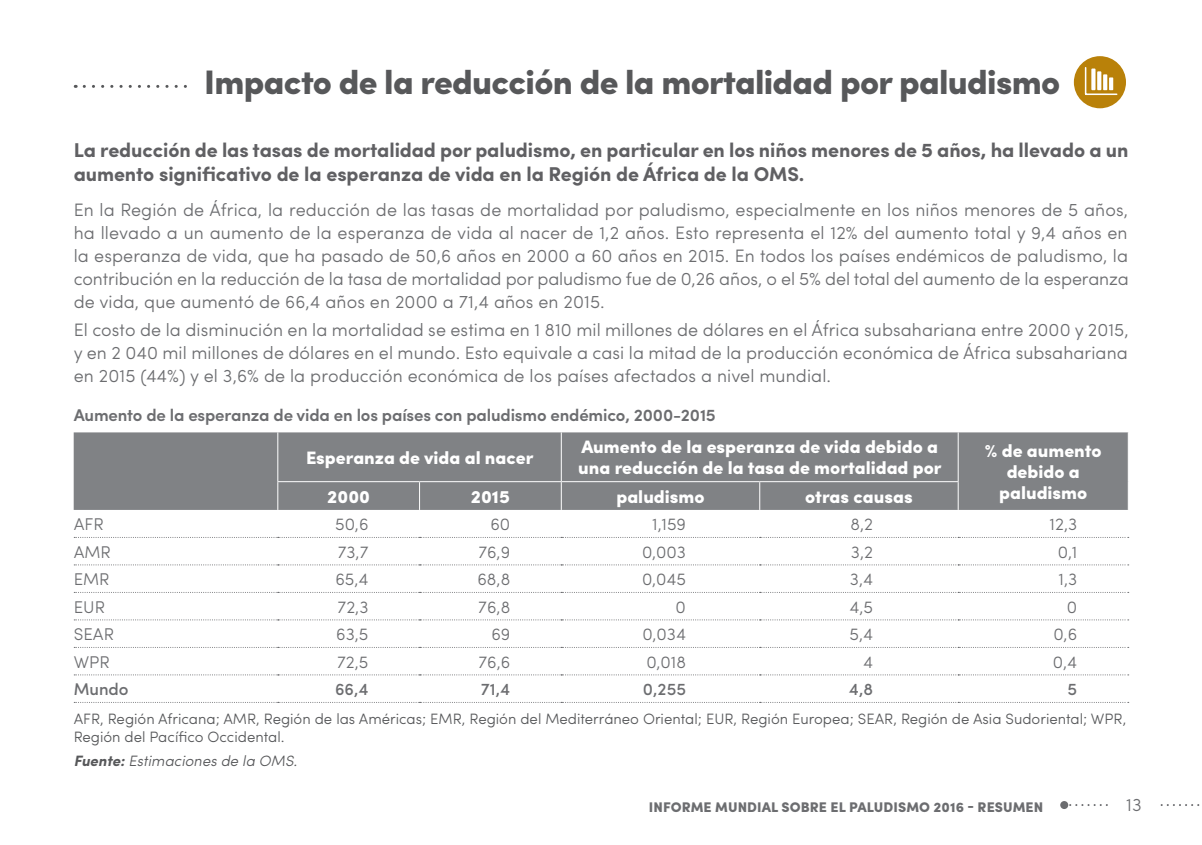
<style>
.page{position:relative;width:1202px;height:845px;background:#fff}
.page>*{position:absolute;margin:0;border:0;box-sizing:border-box;transform-origin:0 0}
.t1{font:900 34px "Sofia Pro";letter-spacing:-.02em;color:#57585a}
.t2{font:700 20px/24px "Sofia Pro";letter-spacing:-.005em;color:#606063}
.t3{font:300 18px/23px "Sofia Pro";letter-spacing:.005em;color:#6c6d70;text-align:justify}
.t4{font:900 18px/21px "Sofia Pro";color:#fff}
.t5{font:300 17px "Sofia Pro";color:#6c6d70}
.t6{font:600 17px "Sofia Pro";letter-spacing:-.01em;color:#6c6d70}
.t7{font:500 17px "Sofia Pro";color:#6c6d70}
.t8{font:300 15px/18px "Sofia Pro";color:#57585a}
.t9{font:italic 300 15px "Sofia Pro";color:#57585a}
.t10{font:900 14px "Sofia Pro";letter-spacing:.005em;color:#6c6d70}
.s1{font-weight:700}
</style>
<div class="page">
<svg style="left:1068px;top:804px;width:132px;height:2px"></svg>
<div style="left:1060px;top:801px;width:8px;height:8px;background:#6c6d70;border-radius:50%"></div>
<div style="left:1111px;top:782px;width:46px;height:44px;background:#fff"></div>
<div style="left:1073px;top:55px;width:54px;height:54px;background:#b98109;border-radius:50%"></div>
<div style="left:1071px;top:54px;width:57px;height:57px;border:2px solid #fff;border-radius:50%"></div>
<hr style="left:1086px;top:93px;width:31px;height:2px;background:#fff">
<svg style="left:84px;top:68px;width:1044px;height:26px"></svg>
<svg style="left:1109px;top:77px;width:4px;height:13px"></svg>
<svg style="left:1103px;top:74px;width:4px;height:16px"></svg>
<svg style="left:1097px;top:71px;width:4px;height:19px"></svg>
<svg style="left:1091px;top:69px;width:4px;height:21px"></svg>
<div style="left:74px;top:432px;width:1054px;height:78px;background:#808285"></div>
<hr style="left:277px;top:432px;width:1px;height:49px;background:#fff">
<hr style="left:561px;top:432px;width:1px;height:49px;background:#fff">
<hr style="left:958px;top:432px;width:1px;height:49px;background:#fff">
<hr style="left:277px;top:481px;width:143px;height:1px;background:#fff">
<svg style="left:277px;top:482px;width:1px;height:28px"></svg>
<hr style="left:420px;top:481px;width:141px;height:1px;background:#fff">
<svg style="left:419px;top:482px;width:1px;height:28px"></svg>
<hr style="left:561px;top:481px;width:199px;height:1px;background:#fff">
<svg style="left:561px;top:482px;width:1px;height:28px"></svg>
<hr style="left:760px;top:481px;width:199px;height:1px;background:#fff">
<svg style="left:759px;top:482px;width:1px;height:28px"></svg>
<svg style="left:958px;top:482px;width:1px;height:28px"></svg>
<svg style="left:74px;top:537px;width:1055px;height:1px"></svg>
<svg style="left:74px;top:564px;width:1055px;height:1px"></svg>
<svg style="left:74px;top:592px;width:1055px;height:1px"></svg>
<svg style="left:74px;top:619px;width:1055px;height:1px"></svg>
<svg style="left:74px;top:647px;width:1055px;height:1px"></svg>
<svg style="left:74px;top:674px;width:1055px;height:1px"></svg>
<svg style="left:74px;top:702px;width:1055px;height:1px"></svg>
<h1 class="t1" style="left:204px;top:55px;width:858px">Impacto de la reducción de la mortalidad por paludismo</h1>
<p class="t2" style="left:74px;top:137px;width:1056px">La reducción de las tasas de mortalidad por paludismo, en particular en los niños menores de 5 años, ha llevado a un aumento significativo de la esperanza de vida en la Región de África de la OMS.</p>
<p class="t3" style="left:74px;top:197px;width:1057px">En la Región de África, la reducción de las tasas de mortalidad por paludismo, especialmente en los niños menores de 5 años, ha llevado a un aumento de la esperanza de vida al nacer de 1,2 años. Esto representa el 12% del aumento total y 9,4 años en la esperanza de vida, que ha pasado de 50,6 años en 2000 a 60 años en 2015. En todos los países endémicos de paludismo, la contribución en la reducción de la tasa de mortalidad por paludismo fue de 0,26 años, o el 5% del total del aumento de la esperanza de vida, que aumentó de 66,4 años en 2000 a 71,4 años en 2015.</p>
<p class="t3" style="left:74px;top:317px;width:1057px">El costo de la disminución en la mortalidad se estima en 1 810 mil millones de dólares en el África subsahariana entre 2000 y 2015, y en 2 040 mil millones de dólares en el mundo. Esto equivale a casi la mitad de la producción económica de África subsahariana en 2015 (44%) y el 3,6% de la producción económica de los países afectados a nivel mundial.</p>
<p class="t6" style="left:74px;top:402px;width:644px">Aumento de la esperanza de vida en los países con paludismo endémico, 2000-2015</p>
<p class="t4" style="left:306px;top:446px;width:229px">Esperanza de vida al nacer</p>
<p class="t4" style="left:578px;top:435px;width:365px">Aumento de la esperanza de vida debido a una reducción de la tasa de mortalidad por</p>
<p class="t4" style="left:985px;top:439px;width:118px;text-align:center">% de aumento debido a</p>
<p class="t4" style="left:327px;top:484px;width:44px">2000</p>
<p class="t4" style="left:471px;top:484px;width:41px">2015</p>
<p class="t4" style="left:616px;top:484px;width:90px">paludismo</p>
<p class="t4" style="left:805px;top:484px;width:109px">otras causas</p>
<p class="t4" style="left:999px;top:481px;width:90px">paludismo</p>
<p class="t5" style="left:74px;top:511px;width:32px">AFR</p>
<p class="t5" style="left:335px;top:511px;width:35px">50,6</p>
<p class="t5" style="left:490px;top:511px;width:21px">60</p>
<p class="t5" style="left:652px;top:511px;width:35px">1,159</p>
<p class="t5" style="left:850px;top:511px;width:24px">8,2</p>
<p class="t5" style="left:1050px;top:511px;width:29px">12,3</p>
<p class="t5" style="left:74px;top:539px;width:39px">AMR</p>
<p class="t5" style="left:338px;top:539px;width:32px">73,7</p>
<p class="t5" style="left:478px;top:539px;width:33px">76,9</p>
<p class="t5" style="left:642px;top:539px;width:45px">0,003</p>
<p class="t5" style="left:851px;top:539px;width:24px">3,2</p>
<p class="t5" style="left:1058px;top:539px;width:21px">0,1</p>
<p class="t5" style="left:74px;top:566px;width:37px">EMR</p>
<p class="t5" style="left:335px;top:566px;width:35px">65,4</p>
<p class="t5" style="left:477px;top:566px;width:34px">68,8</p>
<p class="t5" style="left:642px;top:566px;width:46px">0,045</p>
<p class="t5" style="left:850px;top:566px;width:25px">3,4</p>
<p class="t5" style="left:1058px;top:566px;width:20px">1,3</p>
<p class="t5" style="left:74px;top:594px;width:33px">EUR</p>
<p class="t5" style="left:338px;top:594px;width:32px">72,3</p>
<p class="t5" style="left:478px;top:594px;width:34px">76,8</p>
<p class="t5" style="left:676px;top:594px;width:12px">0</p>
<p class="t5" style="left:849px;top:594px;width:25px">4,5</p>
<p class="t5" style="left:1067px;top:594px;width:12px">0</p>
<p class="t5" style="left:74px;top:621px;width:42px">SEAR</p>
<p class="t5" style="left:336px;top:621px;width:34px">63,5</p>
<p class="t5" style="left:491px;top:621px;width:20px">69</p>
<p class="t5" style="left:642px;top:621px;width:45px">0,034</p>
<p class="t5" style="left:849px;top:621px;width:25px">5,4</p>
<p class="t5" style="left:1053px;top:621px;width:25px">0,6</p>
<p class="t5" style="left:74px;top:649px;width:37px">WPR</p>
<p class="t5" style="left:337px;top:649px;width:33px">72,5</p>
<p class="t5" style="left:478px;top:649px;width:33px">76,6</p>
<p class="t5" style="left:646px;top:649px;width:41px">0,018</p>
<p class="t5" style="left:863px;top:649px;width:11px">4</p>
<p class="t5" style="left:1053px;top:649px;width:26px">0,4</p>
<p class="t7" style="left:74px;top:676px;width:56px">Mundo</p>
<p class="t7" style="left:335px;top:676px;width:35px">66,4</p>
<p class="t7" style="left:481px;top:676px;width:31px">71,4</p>
<p class="t7" style="left:643px;top:676px;width:45px">0,255</p>
<p class="t7" style="left:849px;top:676px;width:26px">4,8</p>
<p class="t7" style="left:1067px;top:676px;width:11px">5</p>
<p class="t8" style="left:74px;top:709px;width:1054px">AFR, Región Africana; AMR, Región de las Américas; EMR, Región del Mediterráneo Oriental; EUR, Región Europea; SEAR, Región de Asia Sudoriental; WPR,<br>Región del Pacífico Occidental.</p>
<p class="t9" style="left:74px;top:749px;width:225px"><span class="s1">Fuente:</span> Estimaciones de la OMS.</p>
<p class="t10" style="left:649px;top:796px;width:396px">INFORME MUNDIAL SOBRE EL PALUDISMO 2016 - RESUMEN</p>
<p class="t3" style="left:1126px;top:792px;width:17px">13</p>
</div>
